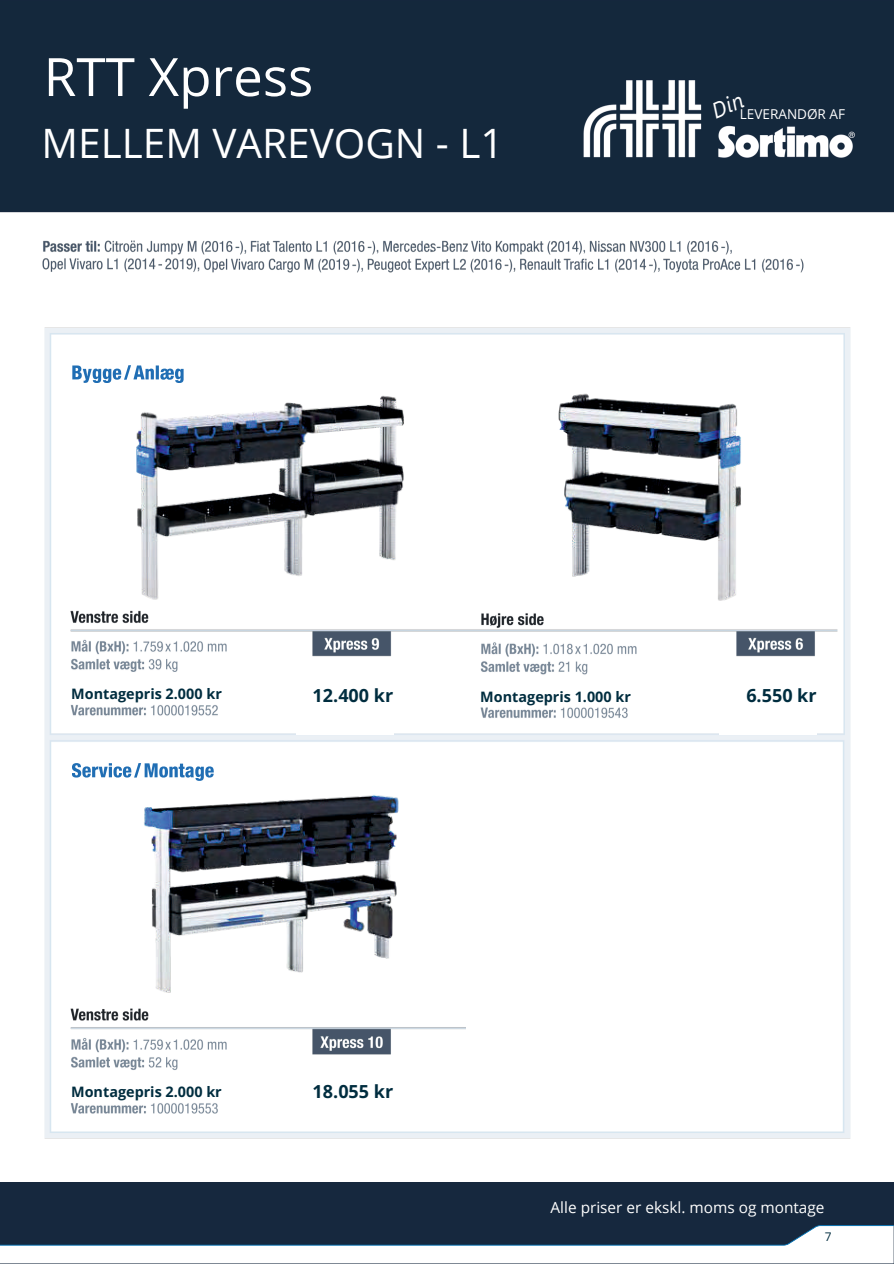
<style>
.page{position:relative;width:894px;height:1264px;background:#fff}
.page>*{position:absolute;margin:0;border:0;box-sizing:border-box;transform-origin:0 0}
.t1{font:52.8px "Open Sans";color:#fff}
.t2{font:40.5px "Open Sans";color:#fff}
.t3{font:700 18px "Open Sans";color:#002d3f}
.t4{font:15.3px "Open Sans";color:#fff}
.t5{font:700 14.4px "Open Sans";color:#002d3f}
.t6{font:13.65px "Open Sans";color:#fff}
.t7{font:11.85px "Open Sans";color:#002d3f}
</style>
<div class="page">
<div style="left:0;top:1182px;width:893px;height:81px;background:#16283e"></div>
<svg style="left:0;top:1225px;width:893px;height:38px"></svg>
<img style="left:44px;top:327px;width:807px;height:812px">
<img style="left:76px;top:336px;width:392px;height:267px">
<img style="left:78px;top:737px;width:388px;height:264px">
<img style="left:488px;top:328px;width:342px;height:275px">
<svg style="left:72px;top:365px;width:111px;height:18px"></svg>
<svg style="left:72px;top:763px;width:142px;height:18px"></svg>
<img style="left:42px;top:240px;width:762px;height:33px">
<img style="left:64px;top:603px;width:779px;height:60px">
<img style="left:64px;top:1001px;width:779px;height:60px">
<div style="left:0;top:0;width:893px;height:213px;background:#14283c"></div>
<div style="left:296px;top:666px;width:97px;height:68px;background:#fff"></div>
<div style="left:719px;top:666px;width:97px;height:68px;background:#fff"></div>
<div style="left:296px;top:1061px;width:97px;height:68px;background:#fff"></div>
<div style="left:719px;top:1061px;width:97px;height:68px;background:#fff"></div>
<div style="left:466px;top:754px;width:372px;height:372px;background:#fff"></div>
<svg style="left:710px;top:95px;width:34px;height:23px"></svg>
<p class="t1" style="left:44px;top:40px;width:271px">RTT Xpress</p>
<p class="t2" style="left:42px;top:115px;width:463px">MELLEM VAREVOGN - L1</p>
<h3 class="t6" style="left:739px;top:104px;width:107px">LEVERANDØR AF</h3>
<p class="t5" style="left:71px;top:684px;width:152px">Montagepris 2.000 kr</p>
<h4 class="t3" style="left:312px;top:683px;width:82px">12.400 kr</h4>
<h5 class="t5" style="left:480px;top:686px;width:152px">Montagepris 1.000 kr</h5>
<h5 class="t3" style="left:746px;top:683px;width:72px">6.550 kr</h5>
<p class="t5" style="left:71px;top:1081px;width:152px">Montagepris 2.000 kr</p>
<h4 class="t3" style="left:312px;top:1078px;width:82px">18.055 kr</h4>
<h1 class="t4" style="left:550px;top:1196px;width:275px">Alle priser er ekskl. moms og montage</h1>
<h2 class="t7" style="left:824px;top:1228px;width:8px">7</h2>
</div>
